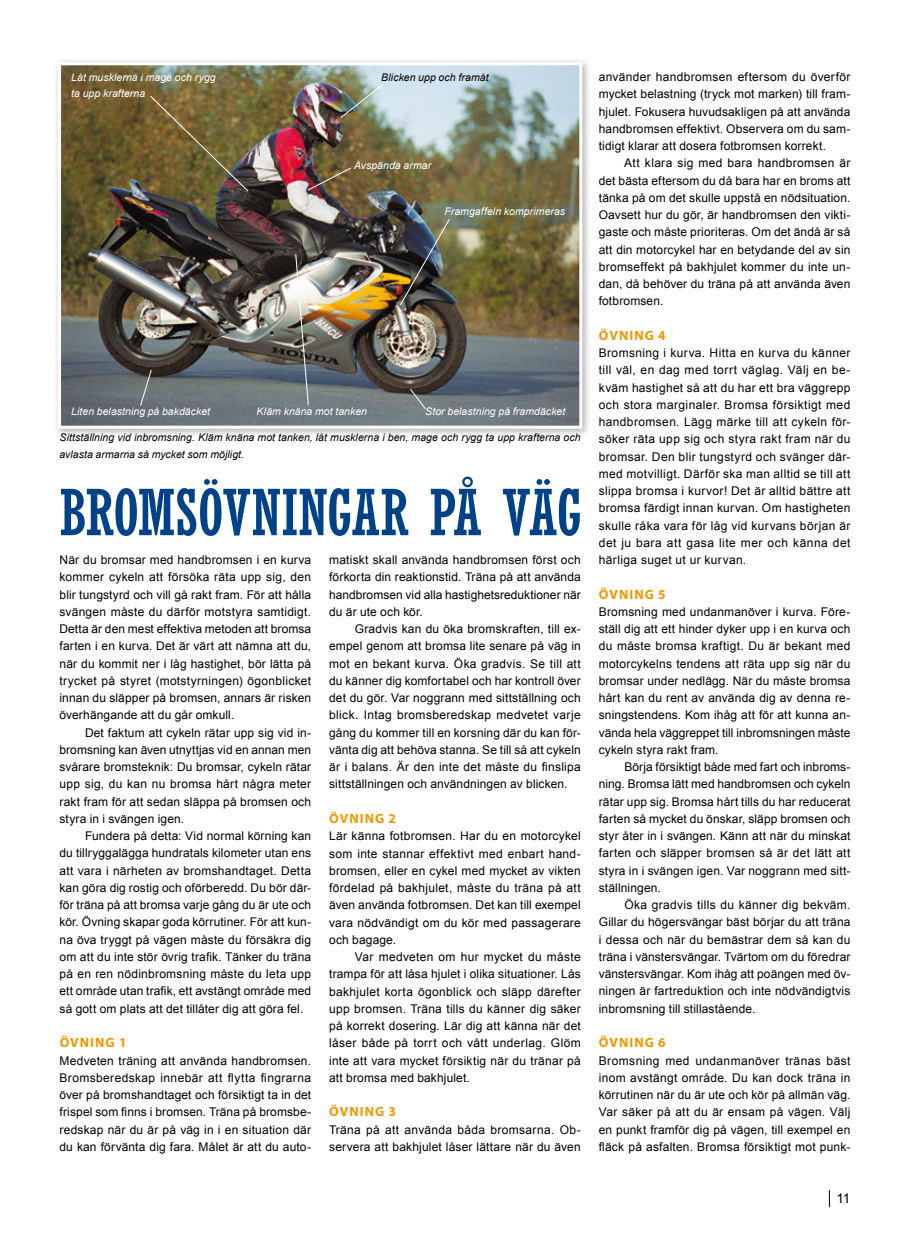
<style>
.page{position:relative;width:910px;height:1242px;background:#fff}
.page>*{position:absolute;margin:0;border:0;box-sizing:border-box;transform-origin:0 0}
.t1{font:condensed 63px "Rockwell";letter-spacing:-.015em;color:#004289}
.t2{font:700 13.5px "Myriad Pro";letter-spacing:.08em;color:#f49600}
.t3{font:13.5px "Arial";color:#000}
.t4{font:12px/17.2px "Arial";letter-spacing:.01em;color:#000;text-align:justify}
.t5{font:italic 10.5px/16.5px "Arial";letter-spacing:.005em;color:#000}
.t6{font:italic 10.5px/16.5px "Arial";letter-spacing:.005em;color:#fff}
</style>
<div class="page">
<div style="left:53px;top:57px;width:539px;height:381px;background:#000;opacity:.3"></div>
<img style="left:62px;top:66px;width:516px;height:359px">
<div style="left:58px;top:62px;width:524px;height:367px;border:3px solid #fff"></div>
<img style="left:149px;top:95px;width:101px;height:98px">
<svg style="left:307px;top:167px;width:45px;height:24px"></svg>
<svg style="left:340px;top:83px;width:44px;height:36px;background:#8e9b87"></svg>
<img style="left:399px;top:218px;width:52px;height:88px">
<svg style="left:409px;top:388px;width:18px;height:22px"></svg>
<svg style="left:295px;top:253px;width:14px;height:153px;background:#90908d"></svg>
<svg style="left:139px;top:369px;width:13px;height:38px"></svg>
<svg style="left:829px;top:1190px;width:1px;height:17px"></svg>
<p class="t6" style="left:71px;top:69px;width:146px">Låt musklerna i mage och rygg ta upp krafterna</p>
<p class="t5" style="left:381px;top:69px;width:109px">Blicken upp och framåt</p>
<p class="t6" style="left:354px;top:157px;width:79px">Avspända armar</p>
<p class="t6" style="left:444px;top:203px;width:122px">Framgaffeln komprimeras</p>
<p class="t6" style="left:71px;top:403px;width:140px">Liten belastning på bakdäcket</p>
<p class="t6" style="left:257px;top:403px;width:112px">Kläm knäna mot tanken</p>
<p class="t6" style="left:425px;top:403px;width:142px">Stor belastning på framdäcket</p>
<p class="t5" style="left:60px;top:429px;width:523px">Sittställning vid inbromsning. Kläm knäna mot tanken, låt musklerna i ben, mage och rygg ta upp krafterna och avlasta armarna så mycket som möjligt.</p>
<h1 class="t1" style="left:60px;top:476px;width:524px">BROMSÖVNINGAR PÅ VÄG</h1>
<p class="t4" style="left:60px;top:551px;width:253px">När du bromsar med handbromsen i en kurva kommer cykeln att försöka räta upp sig, den blir tungstyrd och vill gå rakt fram. För att hålla svängen måste du därför motstyra samtidigt.<br>Detta är den mest effektiva metoden att bromsa farten i en kurva. Det är värt att nämna att du, när du kommit ner i låg hastighet, bör lätta på trycket på styret (motstyrningen) ögonblicket innan du släpper på bromsen, annars är risken överhängande att du går omkull.</p>
<p class="t4" style="left:60px;top:724px;width:253px;text-indent:26px">Det faktum att cykeln rätar upp sig vid in&shy;bromsning kan även utnyttjas vid en annan men svårare bromsteknik: Du bromsar, cykeln rätar upp sig, du kan nu bromsa hårt några meter rakt fram för att sedan släppa på bromsen och styra in i svängen igen.</p>
<p class="t4" style="left:60px;top:827px;width:253px;text-indent:26px">Fundera på detta: Vid normal körning kan du tillryggalägga hundratals kilometer utan ens att vara i närheten av bromshandtaget. Detta kan göra dig rostig och oförberedd. Du bör där&shy;för träna på att bromsa varje gång du är ute och kör. Övning skapar goda körrutiner. För att kun&shy;na öva tryggt på vägen måste du försäkra dig om att du inte stör övrig trafik. Tänker du träna på en ren nödinbromsning måste du leta upp ett område utan trafik, ett avstängt område med så gott om plats att det tillåter dig att göra fel.</p>
<p class="t2" style="left:60px;top:1034px;width:68px">ÖVNING 1</p>
<p class="t4" style="left:60px;top:1052px;width:253px">Medveten träning att använda handbromsen.<br>Bromsberedskap innebär att flytta fingrarna över på bromshandtaget och försiktigt ta in det frispel som finns i bromsen. Träna på bromsbe&shy;redskap när du är på väg in i en situation där du kan förvänta dig fara. Målet är att du auto-</p>
<p class="t4" style="left:329px;top:551px;width:253px">matiskt skall använda handbromsen först och förkorta din reaktionstid. Träna på att använda handbromsen vid alla hastighetsreduktioner när du är ute och kör.</p>
<p class="t4" style="left:329px;top:620px;width:253px;text-indent:26px">Gradvis kan du öka bromskraften, till ex&shy;empel genom att bromsa lite senare på väg in mot en bekant kurva. Öka gradvis. Se till att du känner dig komfortabel och har kontroll över det du gör. Var noggrann med sittställning och blick. Intag bromsberedskap medvetet varje gång du kommer till en korsning där du kan för&shy;vänta dig att behöva stanna. Se till så att cykeln är i balans. Är den inte det måste du finslipa sittställningen och användningen av blicken.</p>
<p class="t2" style="left:329px;top:809px;width:68px">ÖVNING 2</p>
<p class="t4" style="left:329px;top:827px;width:253px">Lär känna fotbromsen. Har du en motorcykel som inte stannar effektivt med enbart hand&shy;bromsen, eller en cykel med mycket av vikten fördelad på bakhjulet, måste du träna på att även använda fotbromsen. Det kan till exempel vara nödvändigt om du kör med passagerare och bagage.</p>
<p class="t4" style="left:329px;top:948px;width:253px;text-indent:26px">Var medveten om hur mycket du måste trampa för att låsa hjulet i olika situationer. Lås bakhjulet korta ögonblick och släpp därefter upp bromsen. Träna tills du känner dig säker på korrekt dosering. Lär dig att känna när det låser både på torrt och vått underlag. Glöm inte att vara mycket försiktig när du tränar på att bromsa med bakhjulet.</p>
<p class="t2" style="left:329px;top:1103px;width:68px">ÖVNING 3</p>
<p class="t4" style="left:329px;top:1121px;width:253px">Träna på att använda båda bromsarna. Ob&shy;servera att bakhjulet låser lättare när du även</p>
<p class="t4" style="left:599px;top:68px;width:253px">använder handbromsen eftersom du överför mycket belastning (tryck mot marken) till fram&shy;hjulet. Fokusera huvudsakligen på att använda handbromsen effektivt. Observera om du sam&shy;tidigt klarar att dosera fotbromsen korrekt.</p>
<p class="t4" style="left:599px;top:155px;width:253px;text-indent:26px">Att klara sig med bara handbromsen är det bästa eftersom du då bara har en broms att tänka på om det skulle uppstå en nödsituation.<br>Oavsett hur du gör, är handbromsen den vikti&shy;gaste och måste prioriteras. Om det ändå är så att din motorcykel har en betydande del av sin bromseffekt på bakhjulet kommer du inte un&shy;dan, då behöver du träna på att använda även fotbromsen.</p>
<p class="t2" style="left:599px;top:326px;width:68px">ÖVNING 4</p>
<p class="t4" style="left:599px;top:344px;width:253px">Bromsning i kurva. Hitta en kurva du känner till väl, en dag med torrt väglag. Välj en be&shy;kväm hastighet så att du har ett bra väggrepp och stora marginaler. Bromsa försiktigt med handbromsen. Lägg märke till att cykeln för&shy;söker räta upp sig och styra rakt fram när du bromsar. Den blir tungstyrd och svänger där&shy;med motvilligt. Därför ska man alltid se till att slippa bromsa i kurvor! Det är alltid bättre att bromsa färdigt innan kurvan. Om hastigheten skulle råka vara för låg vid kurvans början är det ju bara att gasa lite mer och känna det härliga suget ut ur kurvan.</p>
<p class="t2" style="left:599px;top:585px;width:68px">ÖVNING 5</p>
<p class="t4" style="left:599px;top:603px;width:253px">Bromsning med undanmanöver i kurva. Före&shy;ställ dig att ett hinder dyker upp i en kurva och du måste bromsa kraftigt. Du är bekant med motorcykelns tendens att räta upp sig när du bromsar under nedlägg. När du måste bromsa hårt kan du rent av använda dig av denna re&shy;sningstendens. Kom ihåg att för att kunna an&shy;vända hela väggreppet till inbromsningen måste cykeln styra rakt fram.</p>
<p class="t4" style="left:599px;top:758px;width:253px;text-indent:26px">Börja försiktigt både med fart och inbroms&shy;ning. Bromsa lätt med handbromsen och cykeln rätar upp sig. Bromsa hårt tills du har reducerat farten så mycket du önskar, släpp bromsen och styr åter in i svängen. Känn att när du minskat farten och släpper bromsen så är det lätt att styra in i svängen igen. Var noggrann med sitt&shy;ställningen.</p>
<p class="t4" style="left:599px;top:896px;width:253px;text-indent:26px">Öka gradvis tills du känner dig bekväm.<br>Gillar du högersvängar bäst börjar du att träna i dessa och när du bemästrar dem så kan du träna i vänstersvängar. Tvärtom om du föredrar vänstersvängar. Kom ihåg att poängen med öv&shy;ningen är fartreduktion och inte nödvändigtvis inbromsning till stillastående.</p>
<p class="t2" style="left:599px;top:1034px;width:68px">ÖVNING 6</p>
<p class="t4" style="left:599px;top:1052px;width:253px">Bromsning med undanmanöver tränas bäst inom avstängt område. Du kan dock träna in körrutinen när du är ute och kör på allmän väg.<br>Var säker på att du är ensam på vägen. Välj en punkt framför dig på vägen, till exempel en fläck på asfalten. Bromsa försiktigt mot punk-</p>
<p class="t3" style="left:836px;top:1189px;width:15px">11</p>
</div>
